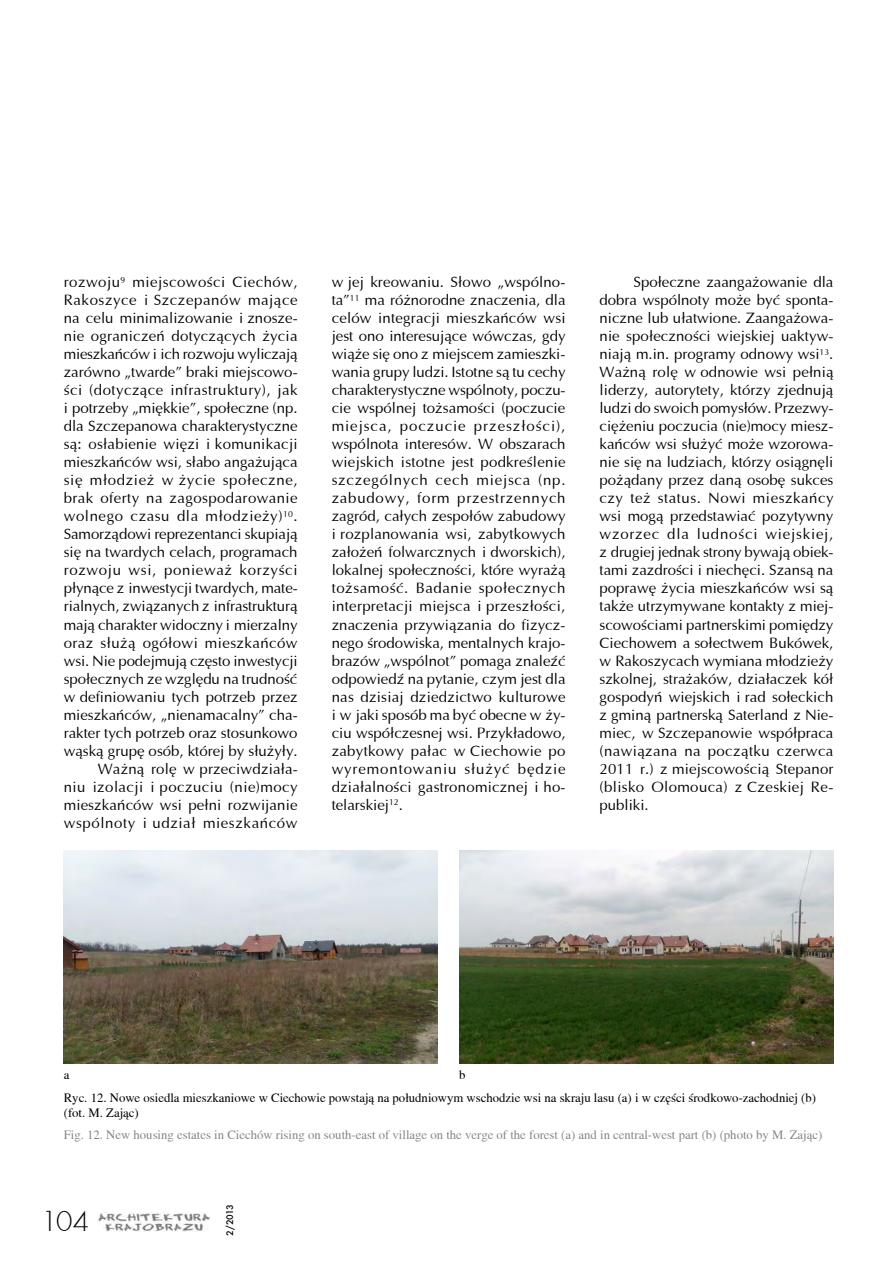
<style>
.page{position:relative;width:893px;height:1263px;background:#fff}
.page>*{position:absolute;margin:0;border:0;box-sizing:border-box;transform-origin:0 0}
.t1{font:30px "Futura TEE Ligh";color:#000}
.t2{font:15px/18px "Ottawa";color:#000;text-align:justify}
.t3{font:12.75px/22.6px "Toronto";color:#000}
.t4{font:12.75px "Toronto";color:#878787}
.t5{font:500 10.05px "Futura TEE";color:#000}
</style>
<div class="page">
<img style="left:97px;top:1212px;width:112px;height:20px">
<img style="left:64px;top:851px;width:374px;height:212px">
<img style="left:459px;top:851px;width:374px;height:212px">
<p class="t2" style="left:64px;top:273px;width:235px;text-align:right">rozwoju<sup>9</sup> miejscowości Ciechów, Rakoszyce i Szczepanów mające na celu minimalizowanie i znosze&shy;nie ograniczeń dotyczących życia mieszkańców i ich rozwoju wyliczają zarówno „twarde” braki miejscowo&shy;ści (dotyczące infrastruktury), jak i potrzeby „miękkie”, społeczne (np. dla Szczepanowa charakterystyczne są: osłabienie więzi i komunikacji mieszkańców wsi, słabo angażująca się młodzież w życie społeczne, brak oferty na zagospodarowanie wolnego czasu dla młodzieży)<sup>10</sup>.<br>Samorządowi reprezentanci skupiają się na twardych celach, programach rozwoju wsi, ponieważ korzyści płynące z inwestycji twardych, mate&shy;rialnych, związanych z infrastrukturą mają charakter widoczny i mierzalny oraz służą ogółowi mieszkańców wsi. Nie podejmują często inwestycji społecznych ze względu na trudność w definiowaniu tych potrzeb przez mieszkańców, „nienamacalny” cha&shy;rakter tych potrzeb oraz stosunkowo wąską grupę osób, której by służyły.<br>Ważną rolę w przeciwdziała-<br>niu izolacji i poczuciu (nie)mocy mieszkańców wsi pełni rozwijanie wspólnoty i udział mieszkańców</p>
<p class="t2" style="left:332px;top:273px;width:236px">w jej kreowaniu. Słowo „wspólno&shy;ta”<sup>11</sup> ma różnorodne znaczenia, dla celów integracji mieszkańców wsi jest ono interesujące wówczas, gdy wiąże się ono z miejscem zamieszki&shy;wania grupy ludzi. Istotne są tu cechy charakterystyczne wspólnoty, poczu&shy;cie wspólnej tożsamości (poczucie miejsca, poczucie przeszłości), wspólnota interesów. W obszarach wiejskich istotne jest podkreślenie szczególnych cech miejsca (np. zabudowy, form przestrzennych zagród, całych zespołów zabudowy i rozplanowania wsi, zabytkowych założeń folwarcznych i dworskich), lokalnej społeczności, które wyrażą tożsamość. Badanie społecznych interpretacji miejsca i przeszłości, znaczenia przywiązania do fizycz&shy;nego środowiska, mentalnych krajo&shy;brazów „wspólnot” pomaga znaleźć odpowiedź na pytanie, czym jest dla nas dzisiaj dziedzictwo kulturowe i w jaki sposób ma być obecne w ży&shy;ciu współczesnej wsi. Przykładowo, zabytkowy pałac w Ciechowie po wyremontowaniu służyć będzie działalności gastronomicznej i ho&shy;telarskiej<sup>12</sup>.</p>
<p class="t2" style="left:600px;top:273px;width:236px;text-indent:34px">Społeczne zaangażowanie dla dobra wspólnoty może być sponta&shy;niczne lub ułatwione. Zaangażowa&shy;nie społeczności wiejskiej uaktyw&shy;niają m.in. programy odnowy wsi<sup>13</sup>.<br>Ważną rolę w odnowie wsi pełnią liderzy, autorytety, którzy zjednują ludzi do swoich pomysłów. Przezwy&shy;ciężeniu poczucia (nie)mocy miesz&shy;kańców wsi służyć może wzorowa&shy;nie się na ludziach, którzy osiągnęli pożądany przez daną osobę sukces czy też status. Nowi mieszkańcy wsi mogą przedstawiać pozytywny wzorzec dla ludności wiejskiej, z drugiej jednak strony bywają obiek&shy;tami zazdrości i niechęci. Szansą na poprawę życia mieszkańców wsi są także utrzymywane kontakty z miej&shy;scowościami partnerskimi pomiędzy Ciechowem a sołectwem Bukówek, w Rakoszycach wymiana młodzieży szkolnej, strażaków, działaczek kół gospodyń wiejskich i rad sołeckich z gminą partnerską Saterland z Nie&shy;miec, w Szczepanowie współpraca (nawiązana na początku czerwca 2011 r.) z miejscowością Stepanor (blisko Olomouca) z Czeskiej Re&shy;publiki.</p>
<p class="t3" style="left:64px;top:1063px;width:754px;text-indent:395px">b<br>Ryc. 12. Nowe osiedla mieszkaniowe w Ciechowie powstają na południowym wschodzie wsi na skraju lasu (a) i w części środkowo-zachodniej (b)</p>
<p class="t3" style="left:64px;top:1101px;width:76px">(fot. M. Zając)</p>
<p class="t4" style="left:64px;top:1127px;width:760px">Fig. 12. New housing estates in Ciechów rising on south-east of village on the verge of the forest (a) and in central-west part (b) (photo by M. Zając)</p>
<p class="t3" style="left:64px;top:1063px;width:7px">a</p>
<h1 class="t1" style="left:41px;top:1204px;width:50px">104</h1>
<p class="t5" style="left:224px;top:1236px;width:33px;rotate:-90deg">2/2013</p>
</div>
